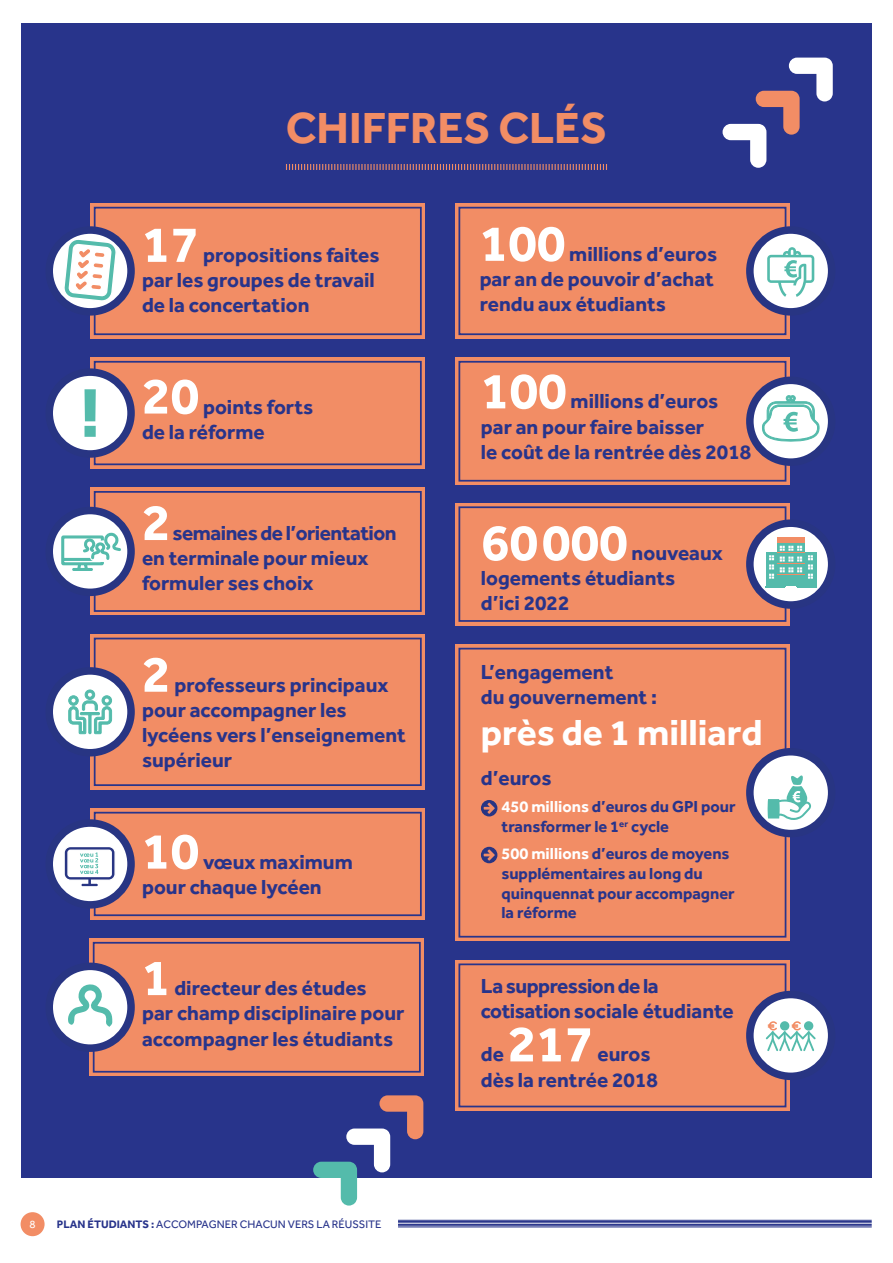
<style>
.page{position:relative;width:893px;height:1263px;background:#fff}
.page>*{position:absolute;margin:0;border:0;box-sizing:border-box;transform-origin:0 0}
.t1{font:700 52.5px "Effra";color:#fff}
.t2{font:700 45px "Effra";color:#f28d65}
.t3{font:700 37.5px "Effra";color:#fff}
.t4{font:700 21px/25.2px "Effra";color:#28348b}
.t5{font:700 21px/25.2px "Effra";letter-spacing:-.025em;color:#28348b}
.t6{font:700 16.5px/19.8px "Effra";color:#28348b}
.t7{font:11.25px "Effra";color:#28348b}
.t8{font:11.25px "Effra";color:#fff}
.s1{font-weight:700}
.s2{color:#fff}
</style>
<div class="page">
<div style="left:21px;top:23px;width:851px;height:1155px;background:#28348b"></div>
<svg style="left:313px;top:1095px;width:110px;height:110px"></svg>
<div style="left:90px;top:203px;width:335px;height:136px;background:#f28d65"></div>
<div style="left:94px;top:207px;width:328px;height:128px;border:2px solid #28348b"></div>
<div style="left:90px;top:487px;width:335px;height:128px;background:#f28d65"></div>
<div style="left:94px;top:491px;width:328px;height:121px;border:2px solid #28348b"></div>
<div style="left:90px;top:634px;width:335px;height:156px;background:#f28d65"></div>
<div style="left:94px;top:638px;width:328px;height:148px;border:2px solid #28348b"></div>
<div style="left:455px;top:357px;width:335px;height:128px;background:#f28d65"></div>
<div style="left:458px;top:361px;width:328px;height:121px;border:2px solid #28348b"></div>
<div style="left:455px;top:203px;width:335px;height:136px;background:#f28d65"></div>
<div style="left:458px;top:207px;width:328px;height:128px;border:2px solid #28348b"></div>
<div style="left:89px;top:938px;width:335px;height:138px;background:#f28d65"></div>
<div style="left:93px;top:942px;width:328px;height:130px;border:2px solid #28348b"></div>
<div style="left:455px;top:644px;width:335px;height:297px;background:#f28d65"></div>
<div style="left:458px;top:648px;width:328px;height:289px;border:2px solid #28348b"></div>
<div style="left:455px;top:503px;width:335px;height:123px;background:#f28d65"></div>
<div style="left:458px;top:506px;width:328px;height:116px;border:2px solid #28348b"></div>
<div style="left:455px;top:960px;width:335px;height:151px;background:#f28d65"></div>
<div style="left:458px;top:963px;width:328px;height:144px;border:2px solid #28348b"></div>
<svg style="left:286px;top:164px;width:321px;height:6px"></svg>
<svg style="left:723px;top:58px;width:110px;height:110px"></svg>
<svg style="left:49px;top:671px;width:82px;height:82px;fill:#fff"></svg>
<div style="left:45px;top:667px;width:90px;height:89px;border:8px solid #283583;border-radius:50%"></div>
<svg style="left:68px;top:689px;width:44px;height:45px"></svg>
<svg style="left:750px;top:523px;width:82px;height:82px;fill:#fff"></svg>
<div style="left:746px;top:519px;width:89px;height:90px;border:8px solid #283583;border-radius:50%"></div>
<div style="left:766px;top:552px;width:50px;height:34px;background:#54bbab"></div>
<div style="left:777px;top:543px;width:28px;height:43px;background:#54bbab"></div>
<div style="left:777px;top:537px;width:28px;height:6px;background:#f28d65"></div>
<hr style="left:765px;top:586px;width:52px;height:2px;background:#54bbab">
<svg style="left:785px;top:586px;width:12px;height:2px"></svg>
<svg style="left:769px;top:546px;width:44px;height:33px"></svg>
<svg style="left:49px;top:510px;width:82px;height:82px"></svg>
<div style="left:45px;top:507px;width:90px;height:89px;border:8px solid #283583;border-radius:50%"></div>
<svg style="left:61px;top:509px;width:62px;height:63px"></svg>
<svg style="left:49px;top:230px;width:82px;height:82px"></svg>
<div style="left:45px;top:226px;width:90px;height:90px;border:8px solid #283583;border-radius:50%"></div>
<svg style="left:63px;top:239px;width:54px;height:63px"></svg>
<div style="left:49px;top:372px;width:82px;height:82px;background:#fff;border-radius:50%"></div>
<div style="left:45px;top:368px;width:90px;height:90px;border:8px solid #283583;border-radius:50%"></div>
<svg style="left:84px;top:357px;width:341px;height:112px"></svg>
<svg style="left:481px;top:800px;width:16px;height:16px"></svg>
<svg style="left:481px;top:847px;width:16px;height:16px"></svg>
<svg style="left:750px;top:994px;width:82px;height:82px;fill:#fff"></svg>
<div style="left:746px;top:991px;width:89px;height:89px;border:8px solid #283583;border-radius:50%"></div>
<svg style="left:766px;top:1021px;width:50px;height:30px"></svg>
<div style="left:780px;top:1021px;width:9px;height:9px;background:#54bbab;border-radius:50%"></div>
<div style="left:804px;top:1021px;width:9px;height:9px;background:#54bbab;border-radius:50%"></div>
<svg style="left:49px;top:966px;width:82px;height:82px;fill:#fff"></svg>
<div style="left:45px;top:962px;width:90px;height:90px;border:8px solid #283583;border-radius:50%"></div>
<svg style="left:65px;top:983px;width:47px;height:93px"></svg>
<svg style="left:750px;top:380px;width:82px;height:82px;fill:#fff"></svg>
<div style="left:746px;top:377px;width:89px;height:89px;border:8px solid #283583;border-radius:50%"></div>
<svg style="left:762px;top:395px;width:58px;height:47px"></svg>
<svg style="left:49px;top:823px;width:82px;height:82px"></svg>
<div style="left:45px;top:819px;width:90px;height:89px;border:8px solid #283583;border-radius:50%"></div>
<div style="left:59px;top:848px;width:61px;height:12px;background:#fff"></div>
<svg style="left:63px;top:808px;width:362px;height:112px"></svg>
<svg style="left:750px;top:230px;width:82px;height:82px;fill:#fff"></svg>
<div style="left:746px;top:226px;width:89px;height:90px;border:8px solid #283583;border-radius:50%"></div>
<svg style="left:767px;top:247px;width:47px;height:50px"></svg>
<svg style="left:750px;top:752px;width:82px;height:81px;fill:#fff"></svg>
<div style="left:746px;top:748px;width:89px;height:89px;border:8px solid #283583;border-radius:50%"></div>
<svg style="left:768px;top:774px;width:43px;height:46px"></svg>
<div style="left:21px;top:1212px;width:24px;height:24px;background:#f28d65;border-radius:50%"></div>
<hr style="left:398px;top:1227px;width:474px;height:1px;background:#28348b">
<hr style="left:398px;top:1225px;width:474px;height:1px;background:#28348b">
<hr style="left:398px;top:1224px;width:474px;height:1px;background:#28348b">
<hr style="left:398px;top:1222px;width:474px;height:1px;background:#28348b">
<hr style="left:398px;top:1221px;width:474px;height:1px;background:#28348b">
<hr style="left:398px;top:1220px;width:474px;height:1px;background:#28348b">
<h2 class="t2" style="left:286px;top:100px;width:323px">CHIFFRES CLÉS</h2>
<h1 class="t1" style="left:142px;top:212px;width:59px">17</h1>
<p class="t4" style="left:142px;top:242px;width:239px;text-indent:61px">propositions faites par les groupes de travail de la concertation</p>
<h1 class="t1" style="left:142px;top:364px;width:59px">20</h1>
<p class="t4" style="left:142px;top:393px;width:173px;text-indent:61px">points forts de la réforme</p>
<h1 class="t1" style="left:142px;top:490px;width:30px">2</h1>
<p class="t4" style="left:142px;top:520px;width:256px;text-indent:31px">semaines de l’orientation en terminale pour mieux formuler ses choix</p>
<h1 class="t1" style="left:142px;top:642px;width:30px">2</h1>
<p class="t4" style="left:142px;top:672px;width:265px;text-indent:32px">professeurs principaux pour accompagner les lycéens vers l’enseignement supérieur</p>
<h1 class="t1" style="left:142px;top:819px;width:59px">10</h1>
<p class="t4" style="left:142px;top:848px;width:212px;text-indent:61px">vœux maximum pour chaque lycéen</p>
<h1 class="t1" style="left:142px;top:945px;width:30px">1</h1>
<p class="t4" style="left:142px;top:975px;width:264px;text-align:center">directeur des études<br>par champ disciplinaire pour accompagner les étudiants</p>
<p class="t8" style="left:30px;top:1217px;width:8px">8</p>
<p class="t7" style="left:57px;top:1217px;width:326px"><span class="s1">PLAN ÉTUDIANTS :</span> ACCOMPAGNER CHACUN VERS LA RÉUSSITE</p>
<h1 class="t1" style="left:480px;top:211px;width:87px">100</h1>
<p class="t4" style="left:480px;top:241px;width:239px;text-indent:90px">millions d’euros par an de pouvoir d’achat rendu aux étudiants</p>
<h1 class="t1" style="left:481px;top:359px;width:87px">100</h1>
<p class="t4" style="left:481px;top:388px;width:272px;text-indent:90px">millions d’euros par an pour faire baisser<br>le coût de la rentrée dès 2018</p>
<h1 class="t1" style="left:481px;top:511px;width:148px">60000</h1>
<p class="t4" style="left:481px;top:540px;width:243px;text-indent:151px">nouveaux logements étudiants<br>d’ici 2022</p>
<p class="t4" style="left:481px;top:659px;width:178px">L’engagement<br>du gouvernement :</p>
<h3 class="t3" style="left:481px;top:709px;width:283px">près de 1 milliard</h3>
<p class="t4" style="left:481px;top:765px;width:72px">d’euros</p>
<p class="t6" style="left:501px;top:796px;width:236px"><span class="s2">450 millions</span> d’euros du GPI pour transformer le 1<sup>er</sup> cycle</p>
<p class="t6" style="left:501px;top:843px;width:235px"><span class="s2">500 millions</span> d’euros de moyens supplémentaires au long du quinquennat pour accompagner la réforme</p>
<p class="t5" style="left:481px;top:973px;width:254px">La suppression de la cotisation sociale étudiante</p>
<p class="t4" style="left:481px;top:1041px;width:25px">de</p>
<h1 class="t1" style="left:508px;top:1012px;width:87px">217</h1>
<p class="t4" style="left:481px;top:1041px;width:178px;text-indent:117px">euros dès la rentrée 2018</p>
</div>
